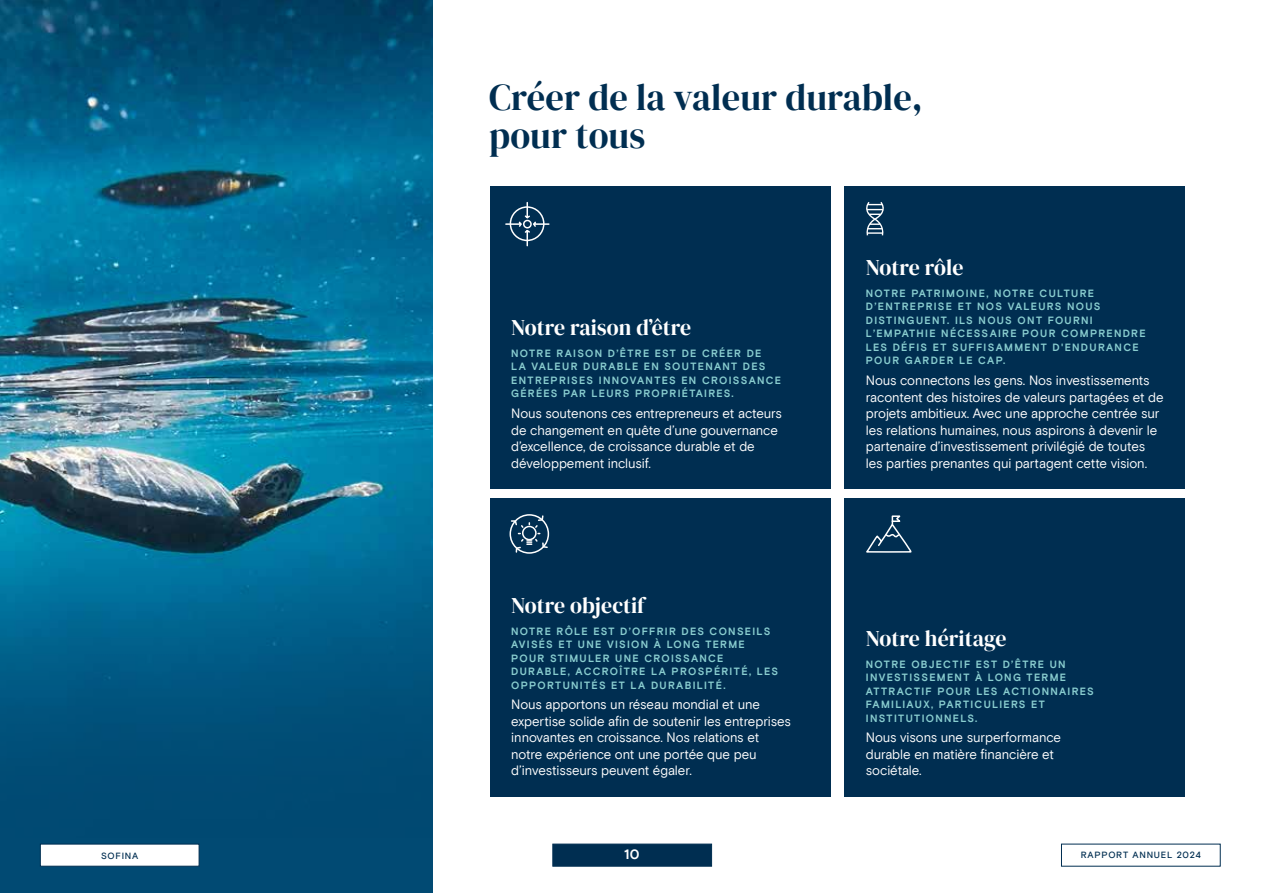
<style>
.page{position:relative;width:1263px;height:893px;background:#fff}
.page>*{position:absolute;margin:0;border:0;box-sizing:border-box;transform-origin:0 0}
.t1{font:37.5px/37.5px "DM Serif Display";letter-spacing:.005em;color:#002e51}
.t2{font:22.5px "DM Serif Display";letter-spacing:.005em;color:#fff}
.t3{font:13.5px/16.5px "Basis Grotesque";letter-spacing:-.01em;color:#fff}
.t4{font:700 13.5px "Basis Grotesque";color:#fff}
.t5{font:700 10.5px/13.5px "Basis Grotesque";letter-spacing:.13em;color:#89cdcf}
.t6{font:500 9px "Basis Grotesque";letter-spacing:.085em;color:#002e51}
</style>
<div class="page">
<div style="left:0;top:0;width:433px;height:893px;background:#014a73"></div>
<img style="left:0;top:0;width:433px;height:714px">
<div style="left:553px;top:844px;width:159px;height:22px;background:#002e51"></div>
<div style="left:40px;top:844px;width:159px;height:22px;background:#fff"></div>
<div style="left:490px;top:186px;width:340px;height:303px;background:#002e51"></div>
<div style="left:845px;top:186px;width:340px;height:303px;background:#002e51"></div>
<div style="left:490px;top:498px;width:340px;height:299px;background:#002e51"></div>
<div style="left:845px;top:498px;width:340px;height:299px;background:#002e51"></div>
<svg style="left:866px;top:515px;width:46px;height:38px"></svg>
<svg style="left:866px;top:202px;width:18px;height:34px"></svg>
<svg style="left:505px;top:201px;width:45px;height:46px"></svg>
<div style="left:509px;top:514px;width:40px;height:40px;border:2px solid #fff;border-radius:50%"></div>
<svg style="left:510px;top:514px;width:39px;height:40px"></svg>
<h1 class="t1" style="left:489px;top:79px;width:435px">Créer de la valeur durable, pour tous</h1>
<h2 class="t2" style="left:511px;top:314px;width:182px">Notre raison d’être</h2>
<p class="t5" style="left:511px;top:346px;width:271px">NOTRE RAISON D’ÊTRE EST DE CRÉER DE<br>LA VALEUR DURABLE EN SOUTENANT DES ENTREPRISES INNOVANTES EN CROISSANCE GÉRÉES PAR LEURS PROPRIÉTAIRES.</p>
<p class="t3" style="left:511px;top:405px;width:272px">Nous soutenons ces entrepreneurs et acteurs de changement en quête d’une gouvernance d’excellence, de croissance durable et de développement inclusif.</p>
<h2 class="t2" style="left:511px;top:592px;width:135px">Notre objectif</h2>
<p class="t5" style="left:511px;top:624px;width:268px">NOTRE RÔLE EST D’OFFRIR DES CONSEILS AVISÉS ET UNE VISION À LONG TERME POUR STIMULER UNE CROISSANCE DURABLE, ACCROÎTRE LA PROSPÉRITÉ, LES OPPORTUNITÉS ET LA DURABILITÉ.</p>
<p class="t3" style="left:511px;top:696px;width:281px">Nous apportons un réseau mondial et une expertise solide afin de soutenir les entreprises innovantes en croissance. Nos relations et notre expérience ont une portée que peu d’investisseurs peuvent égaler.</p>
<h2 class="t2" style="left:866px;top:254px;width:99px">Notre rôle</h2>
<p class="t5" style="left:866px;top:286px;width:281px">NOTRE PATRIMOINE, NOTRE CULTURE<br>D’ENTREPRISE ET NOS VALEURS NOUS<br>DISTINGUENT. ILS NOUS ONT FOURNI<br>L’EMPATHIE NÉCESSAIRE POUR COMPRENDRE<br>LES DÉFIS ET SUFFISAMMENT D'ENDURANCE<br>POUR GARDER LE CAP.</p>
<p class="t3" style="left:866px;top:372px;width:299px">Nous connectons les gens. Nos investissements racontent des histoires de valeurs partagées et de projets ambitieux. Avec une approche centrée sur les relations humaines, nous aspirons à devenir le partenaire d’investissement privilégié de toutes les parties prenantes qui partagent cette vision.</p>
<h2 class="t2" style="left:866px;top:625px;width:142px">Notre héritage</h2>
<p class="t5" style="left:866px;top:657px;width:229px">NOTRE OBJECTIF EST D’ÊTRE UN<br>INVESTISSEMENT À LONG TERME<br>ATTRACTIF POUR LES ACTIONNAIRES<br>FAMILIAUX, PARTICULIERS ET<br>INSTITUTIONNELS.</p>
<p class="t3" style="left:866px;top:729px;width:197px">Nous visons une surperformance durable en matière financière et sociétale.</p>
<p class="t6" style="left:101px;top:850px;width:39px">SOFINA</p>
<p class="t4" style="left:624px;top:847px;width:17px">10</p>
<p class="t6" style="left:1081px;top:849px;width:122px">RAPPORT ANNUEL 2024</p>
</div>
